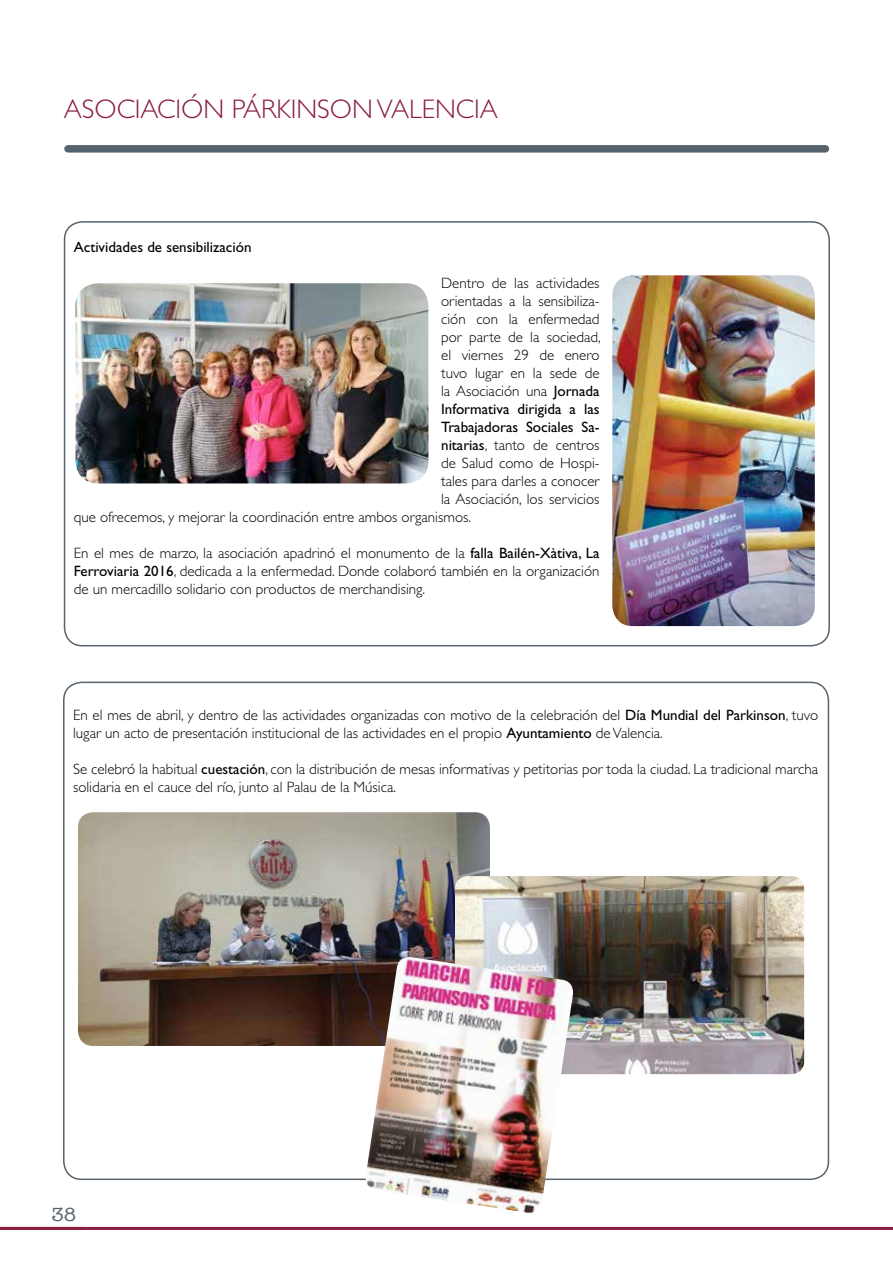
<style>
.page{position:relative;width:893px;height:1263px;background:#fff}
.page>*{position:absolute;margin:0;border:0;box-sizing:border-box;transform-origin:0 0}
.t1{font:300 27px "Gill Sans Std";color:#8a1f3e}
.t2{font:19.5px "American Typewriter";color:#56636d}
.t3{font:300 15px/18px "Gill Sans Std";color:#000}
.t4{font:15px "Gill Sans Std";color:#000}
.s1{font-weight:400}
</style>
<div class="page">
<div style="left:68px;top:145px;width:757px;height:8px;background:#56636d"></div>
<hr style="left:0;top:1227px;width:893px;height:3px;background:#8a1f3e">
<div style="left:64px;top:221px;width:766px;height:425px;border:2px solid #56636d;border-radius:18px"></div>
<img style="left:75px;top:283px;width:353px;height:200px">
<img style="left:612px;top:275px;width:203px;height:351px">
<img style="left:78px;top:812px;width:412px;height:234px">
<img style="left:455px;top:876px;width:349px;height:198px">
<img style="left:364px;top:957px;width:211px;height:256px">
<h1 class="t1" style="left:64px;top:94px;width:435px">ASOCIACIÓN PÁRKINSON VALENCIA</h1>
<p class="t4" style="left:74px;top:238px;width:179px">Actividades de sensibilización</p>
<p class="t3" style="left:441px;top:274px;width:160px">Dentro de las actividades</p>
<p class="t3" style="left:441px;top:292px;width:160px">orientadas a la sensibiliza-</p>
<p class="t3" style="left:441px;top:310px;width:160px">ción con la enfermedad</p>
<p class="t3" style="left:441px;top:328px;width:161px">por parte de la sociedad,</p>
<p class="t3" style="left:441px;top:346px;width:160px">el viernes 29 de enero</p>
<p class="t3" style="left:441px;top:364px;width:160px">tuvo lugar en la sede de</p>
<p class="t3" style="left:441px;top:382px;width:160px">la Asociación una <span class="s1">Jornada</span></p>
<p class="t4" style="left:441px;top:400px;width:160px">Informativa dirigida a las</p>
<p class="t4" style="left:441px;top:418px;width:160px">Trabajadoras Sociales Sa-</p>
<p class="t3" style="left:441px;top:436px;width:160px"><span class="s1">nitarias</span>, tanto de centros</p>
<p class="t3" style="left:441px;top:454px;width:160px">de Salud como de Hospi-</p>
<p class="t3" style="left:441px;top:472px;width:160px">tales para darles a conocer</p>
<p class="t3" style="left:441px;top:490px;width:160px">la Asociación, los servicios</p>
<p class="t3" style="left:74px;top:508px;width:399px">que ofrecemos, y mejorar la coordinación entre ambos organismos.</p>
<p class="t3" style="left:74px;top:544px;width:527px;text-align:justify">En el mes de marzo, la asociación apadrinó el monumento de la <span class="s1">falla Bailén-Xàtiva, La Ferroviaria 2016</span>, dedicada a la enfermedad. Donde colaboró también en la organización de un mercadillo solidario con productos de merchandising.</p>
<p class="t3" style="left:73px;top:706px;width:747px">En el mes de abril, y dentro de las actividades organizadas con motivo de la celebración del <span class="s1">Día Mundial del Parkinson</span>, tuvo lugar un acto de presentación institucional de las actividades en el propio <span class="s1">Ayuntamiento</span> deValencia.</p>
<p class="t3" style="left:73px;top:760px;width:746px">Se celebró la habitual <span class="s1">cuestación</span>, con la distribución de mesas informativas y petitorias por toda la ciudad. La tradicional marcha solidaria en el cauce del río, junto al Palau de la Música.</p>
<h2 class="t2" style="left:51px;top:1199px;width:26px">38</h2>
</div>
